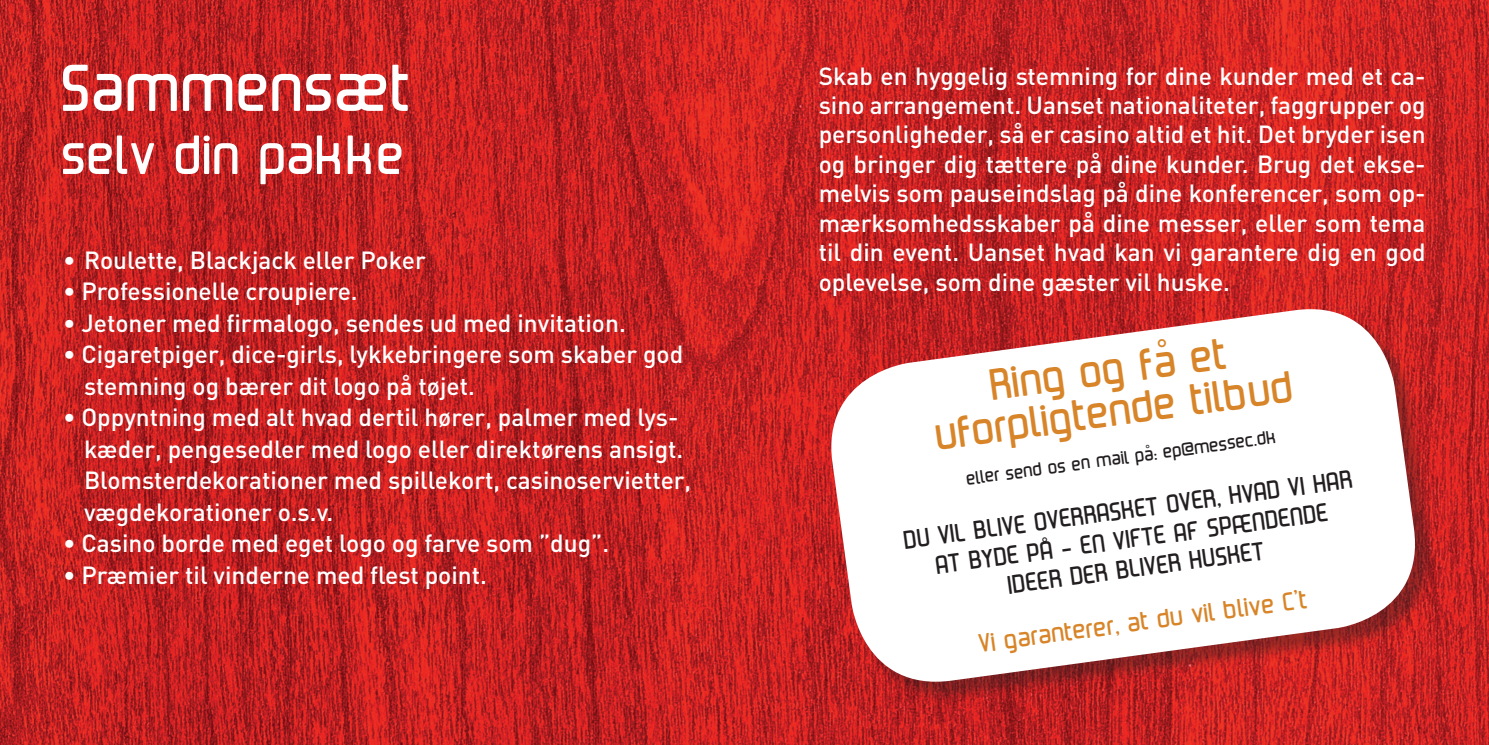
<style>
.page{position:relative;width:1489px;height:745px;background:#fff}
.page>*{position:absolute;margin:0;border:0;box-sizing:border-box;transform-origin:0 0}
.t1{font:700 63px "Hartland";color:#fff}
.t2{font:700 52.5px "Hartland";color:#fff}
.t3{font:700 42px/42px "Hartland";color:#d88529;text-align:center}
.t4{font:500 24.5px/29.4px "DIN";color:#fff}
.t5{font:700 24.5px/29.4px "Hartland";color:#231f20;text-align:center}
.t6{font:700 24.5px "Hartland";color:#d88529}
.t7{font:700 17.5px "Hartland";color:#231f20}
</style>
<div class="page">
<img style="left:0;top:0;width:1488px;height:744px">
<div style="left:834px;top:312px;width:602px;height:391px;background:#231f20;opacity:.4"></div>
<svg style="left:823px;top:301px;width:600px;height:388px"></svg>
<h1 class="t1" style="left:63px;top:54px;width:352px">Sammensæt</h1>
<h2 class="t2" style="left:63px;top:126px;width:345px">selv din pakke</h2>
<p class="t4" style="left:63px;top:244px;width:364px">• Roulette, Blackjack eller Poker</p>
<p class="t4" style="left:63px;top:275px;width:296px">• Professionelle croupiere.</p>
<p class="t4" style="left:63px;top:307px;width:564px">• Jetoner med firmalogo, sendes ud med invitation.</p>
<p class="t4" style="left:84px;top:337px;width:600px;line-height:31.5px;text-indent:-21px">• Cigaretpiger, dice-girls, lykkebringere som skaber god stemning og bærer dit logo på tøjet.</p>
<p class="t4" style="left:84px;top:400px;width:608px;line-height:31.5px;text-indent:-21px">• Oppyntning med alt hvad dertil hører, palmer med lys&shy;kæder, pengesedler med logo eller direktørens ansigt.<br>Blomsterdekorationer med spillekort, casinoservietter, vægdekorationer o.s.v.</p>
<p class="t4" style="left:63px;top:527px;width:547px">• Casino borde med eget logo og farve som ”dug”.</p>
<p class="t4" style="left:63px;top:559px;width:425px">• Præmier til vinderne med flest point.</p>
<p class="t4" style="left:818px;top:60px;width:608px;text-align:justify">Skab en hyggelig stemning for dine kunder med et ca&shy;sino arrangement. Uanset nationaliteter, faggrupper og personligheder, så er casino altid et hit. Det bryder isen og bringer dig tættere på dine kunder. Brug det ekse&shy;melvis som pauseindslag på dine konferencer, som op&shy;mærksomhedsskaber på dine messer, eller som tema til din event. Uanset hvad kan vi garantere dig en god oplevelse, som dine gæster vil huske.</p>
<h3 class="t3" style="left:928px;top:373px;width:362px;rotate:-8deg">Ring og få et uforpligtende tilbud</h3>
<p class="t7" style="left:965px;top:469px;width:314px;rotate:-8deg">eller send os en mail på: ep@messec.dk</p>
<p class="t5" style="left:902px;top:526px;width:454px;rotate:-8deg">DU VIL BLIVE OVERRASKET OVER, HVAD VI HAR<br>AT BYDE PÅ - EN VIFTE AF SPÆNDENDE<br>IDEER DER BLIVER HUSKET</p>
<p class="t6" style="left:978px;top:630px;width:333px;rotate:-8deg">Vi garanterer, at du vil blive C’t</p>
</div>
